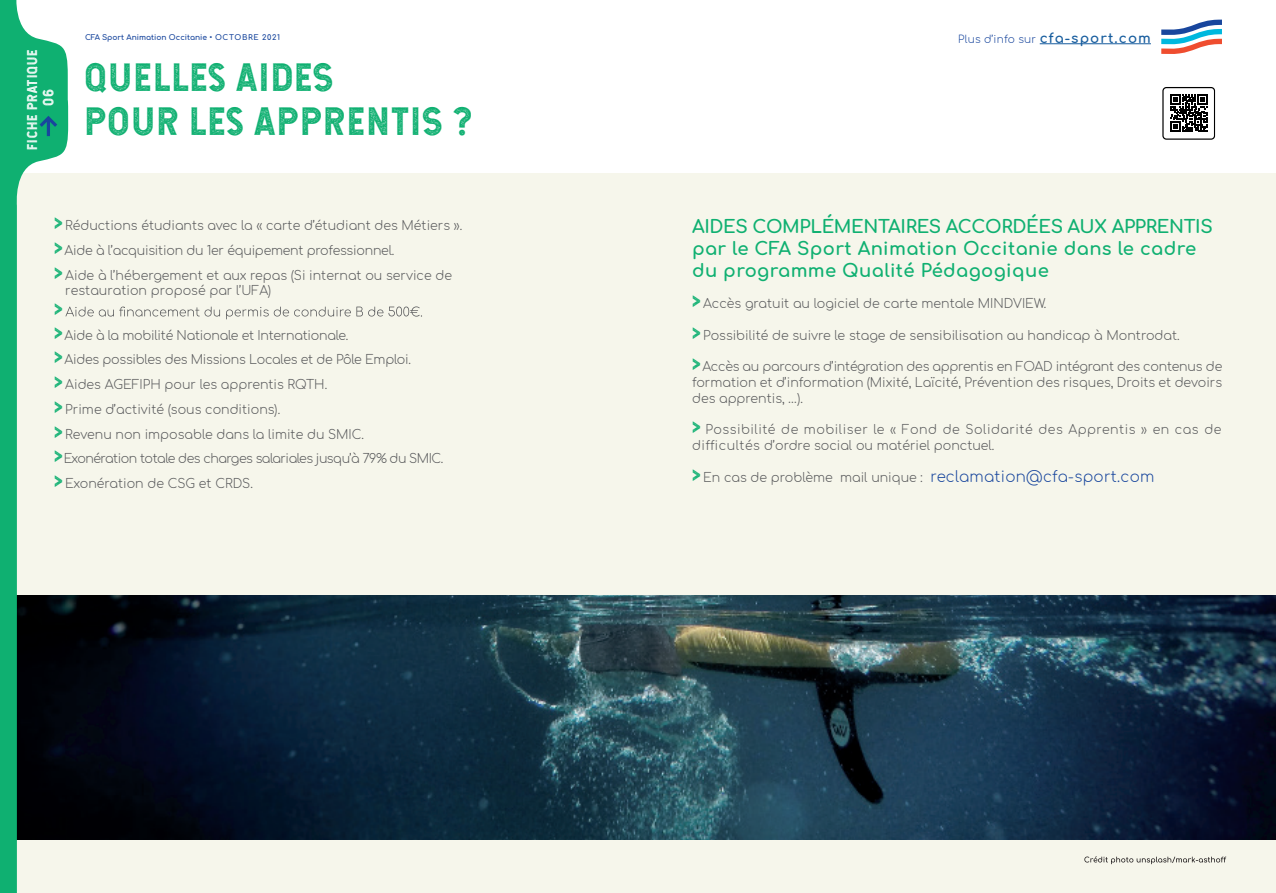
<style>
.page{position:relative;width:1276px;height:893px;background:#fff}
.page>*{position:absolute;margin:0;border:0;box-sizing:border-box;transform-origin:0 0}
.t1{font:37.5px/44px "Hansief Rough";letter-spacing:.06em;color:#0fb071}
.t2{font:700 18px/22px "Comfortaa";letter-spacing:.02em;color:#0fb071}
.t3{font:18px "Hansief Rough";color:#0fb071}
.t4{font:14.1px "Hansief Rough";color:#fff}
.t5{font:13.5px "Hansief Rough";letter-spacing:.08em;color:#fff}
.t6{font:300 12.6px/24.8px "Comfortaa";color:#57585a}
.t7{font:300 12.6px/24.8px "Comfortaa";letter-spacing:-.02em;color:#57585a}
.t8{font:300 12.6px/15.8px "Comfortaa";letter-spacing:.04em;color:#57585a}
.t9{font:300 10.5px "Comfortaa";letter-spacing:.02em;color:#18469d}
.t10{font:700 7.5px "Comfortaa";color:#18469d}
.s1{font-family:"Hansief Rough";font-weight:400;font-size:18px;color:#0fb071}
.s2{font-weight:700;font-size:13.5px;color:#175d9e}
.s3{font-size:15px;color:#18469d}
</style>
<div class="page">
<div style="left:0;top:174px;width:1276px;height:719px;background:#f6f6eb"></div>
<hr style="left:1039px;top:43px;width:112px;height:1px;background:#175d9e">
<svg style="left:1161px;top:20px;width:61px;height:34px"></svg>
<svg style="left:1162px;top:87px;width:53px;height:53px"></svg>
<img style="left:68px;top:595px;width:1208px;height:245px">
<svg style="left:0;top:0;width:68px;height:893px"></svg>
<svg style="left:40px;top:116px;width:17px;height:20px"></svg>
<svg style="left:66px;top:306px;width:356px;height:13px"></svg>
<svg style="left:1084px;top:856px;width:142px;height:8px"></svg>
<p class="t5" style="left:24px;top:150px;width:102px;rotate:-90deg">FICHE PRATIQUE</p>
<p class="t4" style="left:39px;top:106px;width:18px;rotate:-90deg">06</p>
<p class="t10" style="left:85px;top:30px;width:196px">CFA Sport Animation Occitanie • OCTOBRE 2021</p>
<h1 class="t1" style="left:85px;top:55px;width:389px">QUELLES AIDES<br>POUR LES APPRENTIS ?</h1>
<p class="t6" style="left:54px;top:211px;width:410px"><span class="s1">&gt;</span> Réductions étudiants avec la « carte d’étudiant des Métiers ». <span class="s1">&gt;</span> Aide à l’acquisition du 1er équipement professionnel.<br><span class="s1">&gt;</span> Aide à l’hébergement et aux repas (Si internat ou service de</p>
<p class="t6" style="left:65px;top:276px;width:208px">restauration proposé par l’UFA)</p>
<h2 class="t3" style="left:54px;top:298px;width:9px">&gt;</h2>
<p class="t7" style="left:54px;top:321px;width:391px"><span class="s1">&gt;</span> Aide à la mobilité Nationale et Internationale.<br><span class="s1">&gt;</span> Aides possibles des Missions Locales et de Pôle Emploi.<br><span class="s1">&gt;</span> Aides AGEFIPH pour les apprentis RQTH.<br><span class="s1">&gt;</span> Prime d’activité (sous conditions).<br><span class="s1">&gt;</span> Revenu non imposable dans la limite du SMIC.<br><span class="s1">&gt;</span> Exonération totale des charges salariales jusqu’à 79% du SMIC. <span class="s1">&gt;</span> Exonération de CSG et CRDS.</p>
<p class="t9" style="left:958px;top:29px;width:194px">Plus d’info sur <span class="s2">cfa-sport.com</span></p>
<h2 class="t2" style="left:692px;top:213px;width:522px">AIDES COMPLÉMENTAIRES ACCORDÉES AUX APPRENTIS par le CFA Sport Animation Occitanie dans le cadre du programme Qualité Pédagogique</h2>
<p class="t6" style="left:692px;top:290px;width:356px"><span class="s1">&gt;</span> Accès gratuit au logiciel de carte mentale MINDVIEW.</p>
<p class="t6" style="left:692px;top:321px;width:489px"><span class="s1">&gt;</span> Possibilité de suivre le stage de sensibilisation au handicap à Montrodat.</p>
<p class="t6" style="left:692px;top:357px;width:532px;line-height:15.8px;text-align:justify"><span class="s1">&gt;</span> Accès au parcours d’intégration des apprentis en FOAD intégrant des contenus de formation et d’information (Mixité, Laïcité, Prévention des risques, Droits et devoirs des apprentis, …).</p>
<p class="t8" style="left:692px;top:420px;width:531px"><span class="s1">&gt;</span> Possibilité de mobiliser le « Fond de Solidarité des Apprentis » en cas de difficultés d’ordre social ou matériel ponctuel.</p>
<p class="t6" style="left:692px;top:463px;width:464px"><span class="s1">&gt;</span> En cas de problème mail unique : <span class="s3">reclamation@cfa-sport.com</span></p>
</div>
